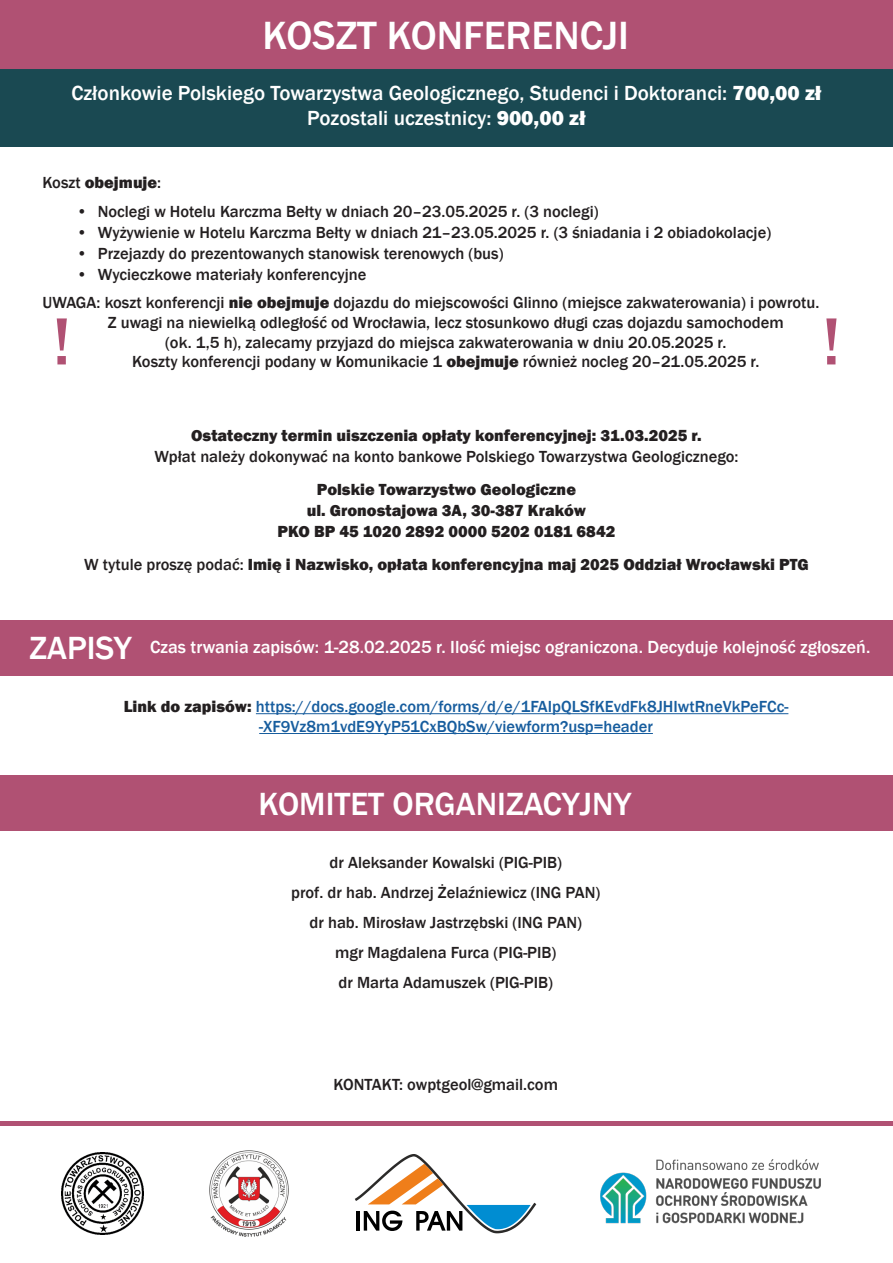
<style>
.page{position:relative;width:893px;height:1263px;background:#fff}
.page>*{position:absolute;margin:0;border:0;box-sizing:border-box;transform-origin:0 0}
.tekst{font:500 69px "Franklin Gothic";color:#b05173}
.tekst-2{font:500 40.5px "Franklin Gothic";color:#fff}
.tekst-3{font:500 33px "Franklin Gothic";color:#fff}
.tekst-4{font:500 21px "Franklin Gothic";color:#fff}
.tekst-5{font:500 18px "Franklin Gothic";color:#fff}
.tekst-6{font:500 16.5px/19.8px "Franklin Gothic";color:#231f20;text-align:center}
.tekst-7{font:800 16.5px "Franklin Gothic";color:#231f20}
.tekst-8{font:500 16.5px/19.8px "Franklin Gothic";color:#175d9e;text-align:center}
.s1{font-weight:800}
.s2{font-weight:500}
.s3{font-weight:800;color:#231f20}
</style>
<div class="page">
<div style="left:0;top:0;width:893px;height:147px;background:#1a4952"></div>
<div style="left:0;top:0;width:893px;height:69px;background:#b05173"></div>
<div style="left:0;top:620px;width:893px;height:55px;background:#b05173"></div>
<hr style="left:256px;top:713px;width:532px;height:1px;background:#175d9e">
<hr style="left:259px;top:733px;width:394px;height:1px;background:#175d9e">
<div style="left:0;top:775px;width:893px;height:56px;background:#b05173"></div>
<div style="left:0;top:1121px;width:893px;height:6px;background:#b05173"></div>
<svg style="left:355px;top:1154px;width:181px;height:79px"></svg>
<hr style="left:357px;top:1211px;width:3px;height:19px;background:#000">
<img style="left:62px;top:1153px;width:82px;height:81px">
<img style="left:209px;top:1150px;width:80px;height:87px">
<img style="left:600px;top:1159px;width:221px;height:65px">
<p class="tekst-2" style="left:263px;top:10px;width:368px">KOSZT KONFERENCJI</p>
<p class="tekst-4" style="left:71px;top:80px;width:752px">Członkowie Polskiego Towarzystwa Geologicznego, Studenci i Doktoranci: <span class="s1">700,00 zł</span></p>
<p class="tekst-4" style="left:307px;top:105px;width:280px">Pozostali uczestnicy: <span class="s1">900,00 zł</span></p>
<p class="tekst-7" style="left:43px;top:172px;width:120px"><span class="s2">Koszt</span> obejmuje<span class="s2">:</span></p>
<p class="tekst-6" style="left:77px;top:202px;width:524px">• Noclegi w Hotelu Karczma Bełty w dniach 20–23.05.2025 r. (3 noclegi)</p>
<p class="tekst-6" style="left:77px;top:223px;width:696px">• Wyżywienie w Hotelu Karczma Bełty w dniach 21–23.05.2025 r. (3 śniadania i 2 obiadokolacje)</p>
<p class="tekst-6" style="left:77px;top:244px;width:428px">• Przejazdy do prezentowanych stanowisk terenowych (bus)</p>
<p class="tekst-6" style="left:77px;top:265px;width:291px">• Wycieczkowe materiały konferencyjne</p>
<p class="tekst-6" style="left:43px;top:293px;width:778px">UWAGA: koszt konferencji <span class="s1">nie obejmuje</span> dojazdu do miejscowości Glinno (miejsce zakwaterowania) i powrotu.</p>
<p class="tekst-6" style="left:108px;top:312px;width:677px">Z uwagi na niewielką odległość od Wrocławia, lecz stosunkowo długi czas dojazdu samochodem (ok. 1,5 h), zalecamy przyjazd do miejsca zakwaterowania w dniu 20.05.2025 r.<br>Koszty konferencji podany w Komunikacie 1 <span class="s1">obejmuje</span> również nocleg 20–21.05.2025 r.</p>
<p class="tekst" style="left:52px;top:299px;width:20px">!</p>
<p class="tekst" style="left:822px;top:299px;width:20px">!</p>
<p class="tekst-7" style="left:191px;top:424px;width:512px">Ostateczny termin uiszczenia opłaty konferencyjnej: 31.03.2025 r.</p>
<p class="tekst-6" style="left:154px;top:446px;width:586px">Wpłat należy dokonywać na konto bankowe Polskiego Towarzystwa Geologicznego:</p>
<p class="tekst-7" style="left:317px;top:478px;width:261px">Polskie Towarzystwo Geologiczne</p>
<p class="tekst-7" style="left:307px;top:499px;width:281px">ul. Gronostajowa 3A, 30-387 Kraków</p>
<p class="tekst-7" style="left:278px;top:520px;width:339px">PKO BP 45 1020 2892 0000 5202 0181 6842</p>
<p class="tekst-7" style="left:84px;top:553px;width:726px"><span class="s2">W tytule proszę podać:</span> Imię i Nazwisko, opłata konferencyjna maj 2025 Oddział Wrocławski PTG</p>
<p class="tekst-3" style="left:30px;top:628px;width:104px">ZAPISY</p>
<p class="tekst-5" style="left:150px;top:636px;width:722px">Czas trwania zapisów: 1-28.02.2025 r. Ilość miejsc ograniczona. Decyduje kolejność zgłoszeń.</p>
<p class="tekst-8" style="left:124px;top:697px;width:666px"><span class="s3">Link do zapisów:</span> https://docs.google.com/forms/d/e/1FAIpQLSfKEvdFk8JHIwtRneVkPeFCc--XF9Vz8m1vdE9YyP51CxBQbSw/viewform?usp=header</p>
<p class="tekst-3" style="left:259px;top:783px;width:374px">KOMITET ORGANIZACYJNY</p>
<p class="tekst-6" style="left:330px;top:852px;width:234px">dr Aleksander Kowalski (PIG-PIB)</p>
<p class="tekst-6" style="left:291px;top:882px;width:311px">prof. dr hab. Andrzej Żelaźniewicz (ING PAN)</p>
<p class="tekst-6" style="left:310px;top:912px;width:274px">dr hab. Mirosław Jastrzębski (ING PAN)</p>
<p class="tekst-6" style="left:335px;top:942px;width:223px">mgr Magdalena Furca (PIG-PIB)</p>
<p class="tekst-6" style="left:338px;top:972px;width:216px">dr Marta Adamuszek (PIG-PIB)</p>
<p class="tekst-6" style="left:334px;top:1074px;width:226px">KONTAKT: owptgeol@gmail.com</p>
</div>
